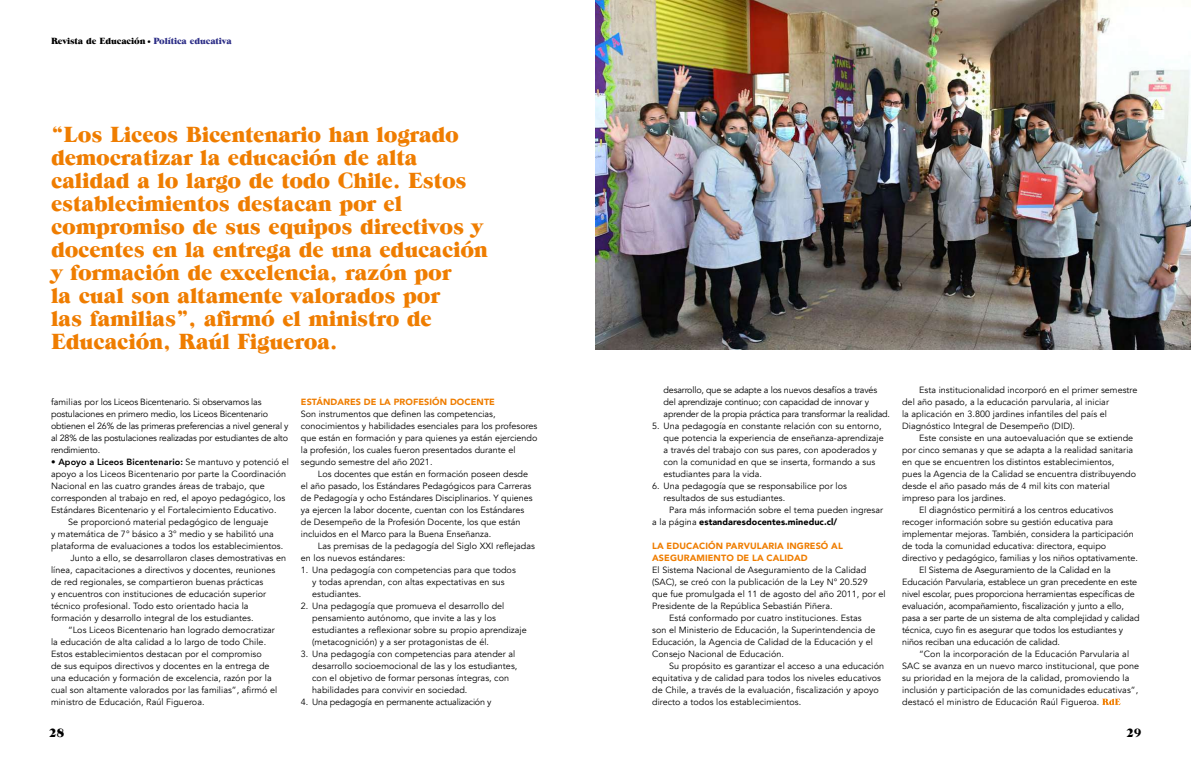
<style>
.page{position:relative;width:1191px;height:780px;background:#fff}
.page>*{position:absolute;margin:0;border:0;box-sizing:border-box;transform-origin:0 0}
.t1{font:22px/23px "Grouch IT Cby BT";letter-spacing:-.01em;color:#ef7d00}
.t2{font:12px "Grouch IT Cby BT";color:#000}
.t3{font:9px/12px "Avenir";letter-spacing:.005em;color:#000}
.t4{font:9px/12px "Avenir";letter-spacing:-.02em;color:#000}
.t5{font:900 9px/12px "Avenir";letter-spacing:.01em;color:#ef7d00}
.t6{font:800 9px "Avenir";letter-spacing:.01em;color:#000}
.t7{font:9px "Grouch IT Cby BT";letter-spacing:-.01em;color:#000}
.s1{color:#2d2e87}
.s2{font-weight:400}
.s3{font-weight:900}
</style>
<div class="page">
<svg style="left:1102px;top:698px;width:18px;height:7px"></svg>
<img style="left:595px;top:0;width:596px;height:349px">
<p class="t7" style="left:51px;top:36px;width:182px">Revista de Educación• <span class="s1">Política educativa</span></p>
<p class="t1" style="left:51px;top:122px;width:438px">“Los Liceos Bicentenario han logrado democratizar la educación de alta calidad a lo largo de todo Chile. Estos establecimientos destacan por el compromiso de sus equipos directivos y docentes en la entrega de una educación y formación de excelencia, razón por<br>la cual son altamente valorados por<br>las familias”, afirmó el ministro de Educación, Raúl Figueroa.</p>
<p class="t4" style="left:51px;top:396px;width:239px">familias por los Liceos Bicentenario. Si observamos las postulaciones en primero medio, los Liceos Bicentenario obtienen el 26% de las primeras preferencias a nivel general y al 28% de las postulaciones realizadas por estudiantes de alto rendimiento.</p>
<p class="t6" style="left:51px;top:455px;width:239px">• Apoyo a Liceos Bicentenario: <span class="s2">Se mantuvo y potenció el</span></p>
<p class="t3" style="left:51px;top:468px;width:237px">apoyo a los Liceos Bicentenario por parte la Coordinación</p>
<p class="t3" style="left:51px;top:480px;width:215px">Nacional en las cuatro grandes áreas de trabajo, que</p>
<p class="t3" style="left:51px;top:492px;width:236px">corresponden al trabajo en red, el apoyo pedagógico, los</p>
<p class="t3" style="left:51px;top:504px;width:227px">Estándares Bicentenario y el Fortalecimiento Educativo.</p>
<p class="t3" style="left:68px;top:516px;width:202px">Se proporcionó material pedagógico de lenguaje</p>
<p class="t3" style="left:51px;top:528px;width:224px">y matemática de 7° básico a 3° medio y se habilitó una</p>
<p class="t3" style="left:51px;top:540px;width:234px">plataforma de evaluaciones a todos los establecimientos.</p>
<p class="t3" style="left:71px;top:552px;width:217px">Junto a ello, se desarrollaron clases demostrativas en</p>
<p class="t3" style="left:51px;top:564px;width:226px">línea, capacitaciones a directivos y docentes, reuniones</p>
<p class="t3" style="left:51px;top:576px;width:214px">de red regionales, se compartieron buenas prácticas</p>
<p class="t3" style="left:51px;top:588px;width:217px">y encuentros con instituciones de educación superior</p>
<p class="t3" style="left:51px;top:600px;width:199px">técnico profesional. Todo esto orientado hacia la</p>
<p class="t3" style="left:51px;top:612px;width:204px">formación y desarrollo integral de los estudiantes.</p>
<p class="t3" style="left:68px;top:624px;width:208px">“Los Liceos Bicentenario han logrado democratizar</p>
<p class="t3" style="left:51px;top:636px;width:217px">la educación de alta calidad a lo largo de todo Chile.</p>
<p class="t3" style="left:51px;top:648px;width:212px">Estos establecimientos destacan por el compromiso</p>
<p class="t3" style="left:51px;top:660px;width:220px">de sus equipos directivos y docentes en la entrega de</p>
<p class="t3" style="left:51px;top:672px;width:222px">una educación y formación de excelencia, razón por la</p>
<p class="t3" style="left:51px;top:684px;width:228px">cual son altamente valorados por las familias”, afirmó el</p>
<p class="t3" style="left:51px;top:696px;width:155px">ministro de Educación, Raúl Figueroa.</p>
<h2 class="t2" style="left:50px;top:725px;width:16px">28</h2>
<p class="t5" style="left:301px;top:395px;width:195px">ESTÁNDARES DE LA PROFESIÓN DOCENTE</p>
<p class="t3" style="left:301px;top:408px;width:238px">Son instrumentos que definen las competencias, conocimientos y habilidades esenciales para los profesores que están en formación y para quienes ya están ejerciendo la profesión, los cuales fueron presentados durante el segundo semestre del año 2021.</p>
<p class="t3" style="left:301px;top:468px;width:233px;text-indent:17px">Los docentes que están en formación poseen desde el año pasado, los Estándares Pedagógicos para Carreras de Pedagogía y ocho Estándares Disciplinarios. Y quienes ya ejercen la labor docente, cuentan con los Estándares de Desempeño de la Profesión Docente, los que están incluidos en el Marco para la Buena Enseñanza.</p>
<p class="t3" style="left:301px;top:540px;width:236px;text-indent:17px">Las premisas de la pedagogía del Siglo XXI reflejadas en los nuevos estándares:</p>
<p class="t3" style="left:312px;top:564px;width:205px;text-indent:-11px">1. Una pedagogía con competencias para que todos y todas aprendan, con altas expectativas en sus estudiantes.</p>
<p class="t3" style="left:312px;top:600px;width:216px;text-indent:-11px">2. Una pedagogía que promueva el desarrollo del pensamiento autónomo, que invite a las y los estudiantes a reflexionar sobre su propio aprendizaje (metacognición) y a ser protagonistas de él.</p>
<p class="t3" style="left:312px;top:648px;width:207px;text-indent:-11px">3. Una pedagogía con competencias para atender al desarrollo socioemocional de las y los estudiantes, con el objetivo de formar personas íntegras, con habilidades para convivir en sociedad.</p>
<p class="t4" style="left:301px;top:696px;width:192px">4. Una pedagogía en permanente actualización y</p>
<p class="t4" style="left:663px;top:384px;width:228px">desarrollo, que se adapte a los nuevos desafíos a través del aprendizaje continuo; con capacidad de innovar y aprender de la propia práctica para transformar la realidad.</p>
<p class="t3" style="left:663px;top:420px;width:222px;text-indent:-11px">5. Una pedagogía en constante relación con su entorno, que potencia la experiencia de enseñanza-aprendizaje a través del trabajo con sus pares, con apoderados y con la comunidad en que se inserta, formando a sus estudiantes para la vida.</p>
<p class="t3" style="left:663px;top:480px;width:185px;text-indent:-11px">6. Una pedagogía que se responsabilice por los resultados de sus estudiantes.</p>
<p class="t3" style="left:652px;top:504px;width:232px;text-indent:17px">Para más información sobre el tema pueden ingresar a la página <span class="s3">estandaresdocentes.mineduc.cl/</span></p>
<p class="t5" style="left:652px;top:539px;width:192px">LA EDUCACIÓN PARVULARIA INGRESÓ AL<br>ASEGURAMIENTO DE LA CALIDAD</p>
<p class="t3" style="left:652px;top:564px;width:216px">El Sistema Nacional de Aseguramiento de la Calidad</p>
<p class="t3" style="left:652px;top:576px;width:217px">(SAC), se creó con la publicación de la Ley N° 20.529</p>
<p class="t3" style="left:652px;top:588px;width:235px">que fue promulgada el 11 de agosto del año 2011, por el</p>
<p class="t3" style="left:652px;top:600px;width:182px">Presidente de la República Sebastián Piñera.</p>
<p class="t3" style="left:669px;top:612px;width:194px">Está conformado por cuatro instituciones. Estas</p>
<p class="t3" style="left:652px;top:624px;width:225px">son el Ministerio de Educación, la Superintendencia de</p>
<p class="t3" style="left:652px;top:636px;width:222px">Educación, la Agencia de Calidad de la Educación y el</p>
<p class="t3" style="left:652px;top:648px;width:133px">Consejo Nacional de Educación.</p>
<p class="t3" style="left:669px;top:660px;width:216px">Su propósito es garantizar el acceso a una educación</p>
<p class="t3" style="left:652px;top:672px;width:230px">equitativa y de calidad para todos los niveles educativos</p>
<p class="t3" style="left:652px;top:684px;width:228px">de Chile, a través de la evaluación, fiscalización y apoyo</p>
<p class="t3" style="left:652px;top:696px;width:150px">directo a todos los establecimientos.</p>
<p class="t3" style="left:902px;top:384px;width:237px;text-indent:17px">Esta institucionalidad incorporó en el primer semestre del año pasado, a la educación parvularia, al iniciar<br>la aplicación en 3.800 jardines infantiles del país el Diagnóstico Integral de Desempeño (DID).</p>
<p class="t3" style="left:919px;top:432px;width:216px">Este consiste en una autoevaluación que se extiende</p>
<p class="t3" style="left:902px;top:444px;width:233px">por cinco semanas y que se adapta a la realidad sanitaria</p>
<p class="t3" style="left:902px;top:456px;width:214px">en que se encuentren los distintos establecimientos,</p>
<p class="t3" style="left:902px;top:468px;width:235px">pues la Agencia de la Calidad se encuentra distribuyendo</p>
<p class="t3" style="left:902px;top:480px;width:209px">desde el año pasado más de 4 mil kits con material</p>
<p class="t3" style="left:902px;top:492px;width:105px">impreso para los jardines.</p>
<p class="t3" style="left:919px;top:504px;width:196px">El diagnóstico permitirá a los centros educativos</p>
<p class="t3" style="left:902px;top:516px;width:213px">recoger información sobre su gestión educativa para</p>
<p class="t3" style="left:902px;top:528px;width:233px">implementar mejoras. También, considera la participación</p>
<p class="t3" style="left:902px;top:540px;width:206px">de toda la comunidad educativa: directora, equipo</p>
<p class="t3" style="left:902px;top:552px;width:237px">directivo y pedagógico, familias y los niños optativamente.</p>
<p class="t3" style="left:919px;top:564px;width:193px">El Sistema de Aseguramiento de la Calidad en la</p>
<p class="t3" style="left:902px;top:576px;width:237px">Educación Parvularia, establece un gran precedente en este</p>
<p class="t3" style="left:902px;top:588px;width:234px">nivel escolar, pues proporciona herramientas específicas de</p>
<p class="t3" style="left:902px;top:600px;width:223px">evaluación, acompañamiento, fiscalización y junto a ello,</p>
<p class="t3" style="left:902px;top:612px;width:239px">pasa a ser parte de un sistema de alta complejidad y calidad</p>
<p class="t3" style="left:902px;top:624px;width:223px">técnica, cuyo fin es asegurar que todos los estudiantes y</p>
<p class="t3" style="left:902px;top:636px;width:159px">niños reciban una educación de calidad.</p>
<p class="t3" style="left:919px;top:648px;width:212px">“Con la incorporación de la Educación Parvularia al</p>
<p class="t3" style="left:902px;top:660px;width:239px">SAC se avanza en un nuevo marco institucional, que pone</p>
<p class="t3" style="left:902px;top:672px;width:229px">su prioridad en la mejora de la calidad, promoviendo la</p>
<p class="t3" style="left:902px;top:684px;width:238px">inclusión y participación de las comunidades educativas”,</p>
<p class="t3" style="left:902px;top:696px;width:199px">destacó el ministro de Educación Raúl Figueroa.</p>
<h2 class="t2" style="left:1126px;top:725px;width:16px">29</h2>
</div>
